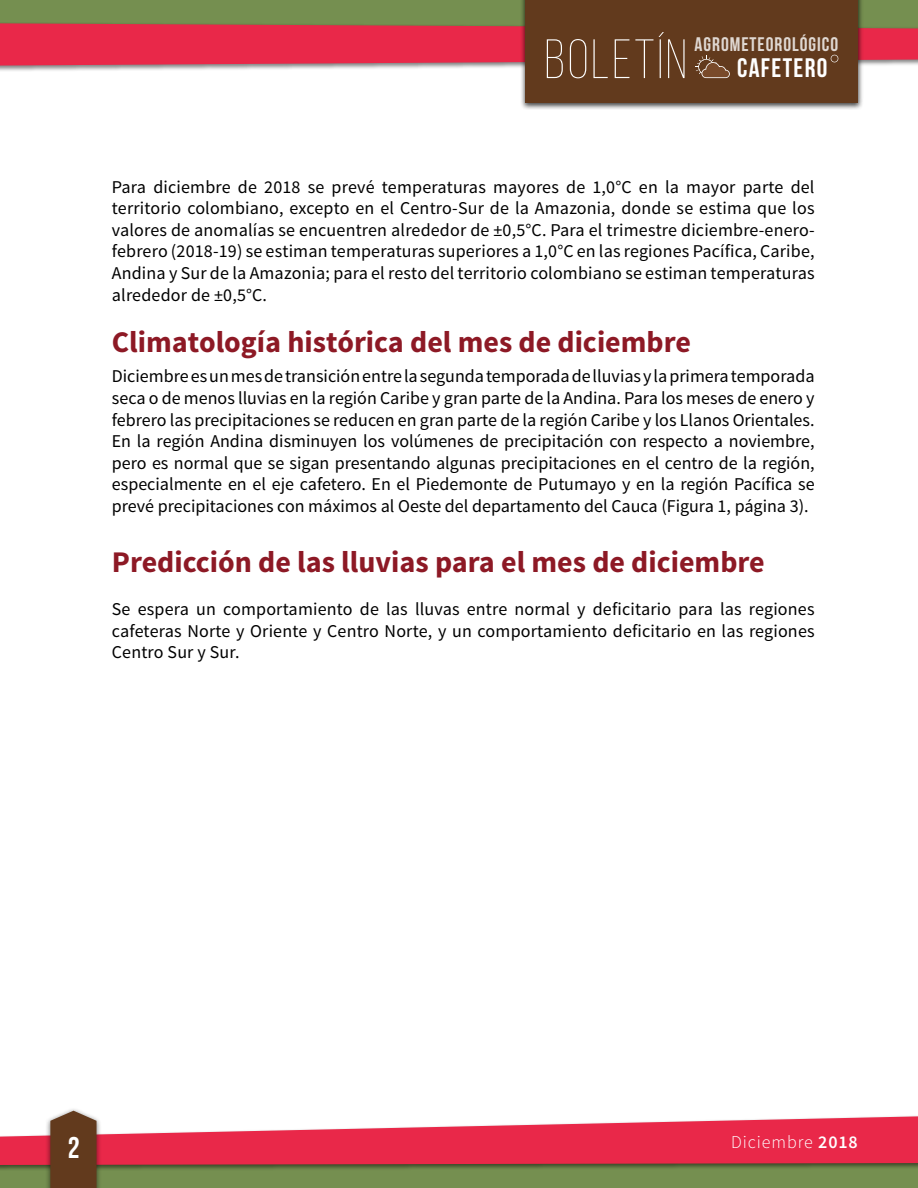
<style>
.page{position:relative;width:918px;height:1188px;background:#fff}
.page>*{position:absolute;margin:0;border:0;box-sizing:border-box;transform-origin:0 0}
.t1{font:300 55.35px "Bebas Neue";letter-spacing:.05em;color:#fff}
.t2{font:700 30px "Source Sans Pro";color:#8d1925}
.t3{font:30px "Bebas Neue";color:#fff}
.t4{font:26.85px "Bebas Neue";letter-spacing:.05em;color:#fff}
.t5{font:19.65px "Bebas Neue";letter-spacing:.05em;color:#fff}
.t6{font:18px/21.6px "Source Sans Pro";letter-spacing:.01em;color:#000;text-align:justify}
.t7{font:300 18px "Source Sans Pro";letter-spacing:.05em;color:#fff}
.s1{font-weight:600}
</style>
<div class="page">
<div style="left:0;top:1143px;width:918px;height:45px;background:#758f50"></div>
<div style="left:0;top:0;width:918px;height:55px;background:#758f50"></div>
<div style="left:0;top:1115px;width:918px;height:56px;background:#000;opacity:.5"></div>
<svg style="left:0;top:1116px;width:918px;height:49px;fill:#e92849"></svg>
<div style="left:520px;top:0;width:343px;height:110px;background:#000;opacity:.75"></div>
<div style="left:526px;top:0;width:332px;height:103px;background:#623a1d"></div>
<svg style="left:0;top:23px;width:918px;height:55px"></svg>
<div style="left:45px;top:1107px;width:57px;height:81px;background:#000;opacity:.5"></div>
<svg style="left:50px;top:1111px;width:47px;height:77px;background:#6b452b"></svg>
<h1 class="t1" style="left:545px;top:30px;width:144px">BOLETÍN</h1>
<p class="t5" style="left:695px;top:34px;width:145px">AGROMETEOROLÓGICO</p>
<h3 class="t4" style="left:737px;top:53px;width:92px">CAFETERO</h3>
<p class="t6" style="left:112px;top:176px;width:704px">Para diciembre de 2018 se prevé temperaturas mayores de 1,0°C en la mayor parte del territorio colombiano, excepto en el Centro-Sur de la Amazonia, donde se estima que los valores de anomalías se encuentren alrededor de ±0,5°C. Para el trimestre diciembre-enero&shy;febrero (2018-19) se estiman temperaturas superiores a 1,0°C en las regiones Pacífica, Caribe, Andina y Sur de la Amazonia; para el resto del territorio colombiano se estiman temperaturas alrededor de ±0,5°C.</p>
<h2 class="t2" style="left:112px;top:323px;width:581px">Climatología histórica del mes de diciembre</h2>
<p class="t6" style="left:112px;top:366px;width:704px">Diciembre es un mes de transición entre la segunda temporada de lluvias y la primera temporada seca o de menos lluvias en la región Caribe y gran parte de la Andina. Para los meses de enero y febrero las precipitaciones se reducen en gran parte de la región Caribe y los Llanos Orientales.<br>En la región Andina disminuyen los volúmenes de precipitación con respecto a noviembre, pero es normal que se sigan presentando algunas precipitaciones en el centro de la región, especialmente en el eje cafetero. En el Piedemonte de Putumayo y en la región Pacífica se prevé precipitaciones con máximos al Oeste del departamento del Cauca (Figura 1, página 3).</p>
<h2 class="t2" style="left:112px;top:543px;width:654px">Predicción de las lluvias para el mes de diciembre</h2>
<p class="t6" style="left:112px;top:598px;width:704px">Se espera un comportamiento de las lluvas entre normal y deficitario para las regiones cafeteras Norte y Oriente y Centro Norte, y un comportamiento deficitario en las regiones Centro Sur y Sur.</p>
<h2 class="t3" style="left:68px;top:1131px;width:13px">2</h2>
<p class="t7" style="left:731px;top:1131px;width:128px">Diciembre <span class="s1">2018</span></p>
</div>
